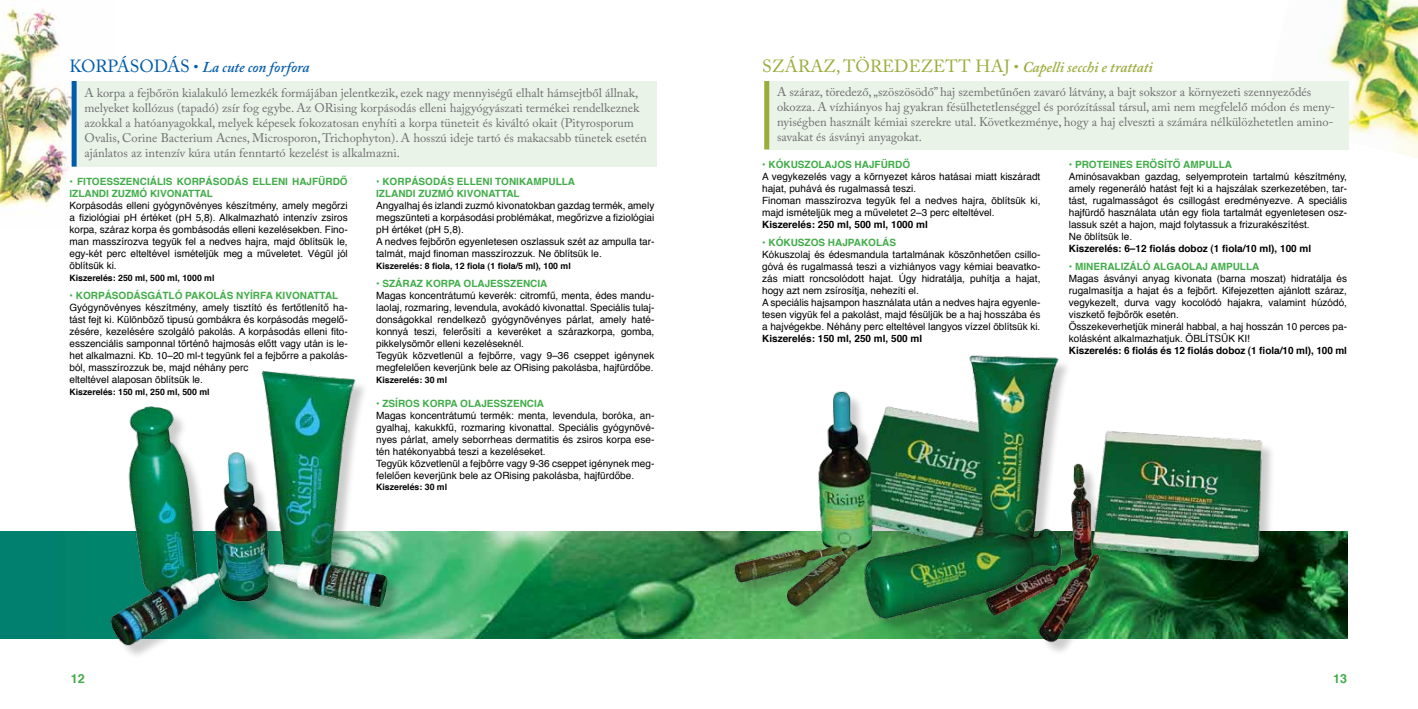
<style>
.page{position:relative;width:1418px;height:709px;background:#fff}
.page>*{position:absolute;margin:0;border:0;box-sizing:border-box;transform-origin:0 0}
.t1{font:17.5px "Adobe Caslon Pro";letter-spacing:.015em;color:#9cac3b}
.t2{font:italic 600 15px "Adobe Caslon Pro";color:#005baa}
.t3{font:italic 600 15px "Adobe Caslon Pro";color:#9cac3b}
.t4{font:12.5px/15px "Adobe Caslon Pro";color:#6d6e71}
.t5{font:700 12.5px "Helvetica";color:#41ad49}
.t6{font:10px/12px "Helvetica";color:#000}
.t7{font:700 10px/12px "Helvetica";color:#41ad49}
.t8{font:700 10px "Helvetica";color:#000}
.t9{font:700 8.75px "Helvetica";color:#000}
.s1{font-weight:400;font-style:normal;font-size:17.5px}
.s2{font-weight:400;font-style:normal}
</style>
<div class="page">
<img style="left:0;top:8px;width:72px;height:206px">
<img style="left:1260px;top:0;width:157px;height:158px">
<div style="left:72px;top:81px;width:584px;height:86px;background:#eaf3e7"></div>
<div style="left:764px;top:81px;width:585px;height:68px;background:#eaf3e7"></div>
<div style="left:72px;top:81px;width:5px;height:86px;background:#005baa"></div>
<div style="left:764px;top:81px;width:5px;height:68px;background:#9cac3b"></div>
<img style="left:0;top:531px;width:714px;height:107px">
<img style="left:79px;top:370px;width:334px;height:275px">
<img style="left:714px;top:355px;width:634px;height:297px">
<h2 class="t2" style="left:69px;top:58px;width:241px"><span class="s1">KORPÁSODÁS</span> <span class="s2">•</span> La cute con forfora</h2>
<h1 class="t1" style="left:762px;top:56px;width:37px">Szára</h1>
<h1 class="t1" style="left:823px;top:56px;width:60px">z, törede</h1>
<h1 class="t1" style="left:920px;top:56px;width:26px">zett</h1>
<h2 class="t3" style="left:975px;top:58px;width:179px"><span class="s1">haj</span> <span class="s2">•</span> Capelli secchi e trattati</h2>
<p class="t4" style="left:84px;top:85px;width:564px">A korpa a fejbőrön kialakuló lemezkék formájában jelentkezik, ezek nagy mennyiségű elhalt hámsejtből állnak, melyeket kollózus (tapadó) zsír fog egybe. Az ORising korpásodás elleni hajgyógyászati termékei rendelkeznek azokkal a hatóanyagokkal, melyek képesek fokozatosan enyhíti a korpa tüneteit és kiváltó okait (Pityrosporum Ovalis, Corine Bacterium Acnes, Microsporon, Trichophyton). A hosszú ideje tartó és makacsabb tünetek esetén ajánlatos az intenzív kúra után fenntartó kezelést is alkalmazni.</p>
<p class="t4" style="left:777px;top:84px;width:559px">A száraz, töredező, „szöszösödő” haj szembetűnően zavaró látvány, a bajt sokszor a környezeti szennyeződés okozza. A vízhiányos haj gyakran fésülhetetlenséggel és porózítással társul, ami nem megfelelő módon és meny&shy;nyiségben használt kémiai szerekre utal. Következménye, hogy a haj elveszti a számára nélkülözhetetlen amino&shy;savakat és ásványi anyagokat.</p>
<p class="t7" style="left:69px;top:175px;width:279px">• FITOESSZENCIÁLIS KORPÁSODÁS ELLENI HAJFÜRDŐ<br>IZLANDI ZUZMÓ KIVONATTAL</p>
<p class="t6" style="left:69px;top:199px;width:280px;text-align:justify">Korpásodás elleni gyógynövényes készítmény, amely megőrzi a fiziológiai pH értéket (pH 5,8). Alkalmazható intenzív zsiros korpa, száraz korpa és gombásodás elleni kezelésekben. Fino&shy;man masszírozva tegyük fel a nedves hajra, majd öblítsük le, egy-két perc elteltével ismételjük meg a műveletet. Végül jól öblítsük ki.</p>
<p class="t9" style="left:69px;top:271px;width:146px">Kiszerelés: 250 ml, 500 ml, 1000 ml</p>
<p class="t7" style="left:69px;top:290px;width:269px">• KORPÁSODÁSGÁTLÓ PAKOLÁS NYÍRFA KIVONATTAL</p>
<p class="t6" style="left:69px;top:302px;width:280px">Gyógynövényes készítmény, amely tisztító és fertőtlenítő ha&shy;tást fejt ki. Különböző tipusú gombákra és korpásodás megelő&shy;zésére, kezelésére szolgáló pakolás. A korpásodás elleni fito&shy;esszenciális samponnal történô hajmosás előtt vagy után is le&shy;het alkalmazni. Kb. 10–20 ml-t tegyünk fel a fejbőrre a pakolás&shy;ból, masszírozzuk be, majd néhány perc<br>elteltével alaposan öblítsük le.</p>
<p class="t9" style="left:69px;top:385px;width:142px">Kiszerelés: 150 ml, 250 ml, 500 ml</p>
<p class="t7" style="left:762px;top:158px;width:44px">• Kókuszo</p>
<p class="t7" style="left:818px;top:158px;width:71px">lajos hajfürd</p>
<p class="t7" style="left:902px;top:158px;width:9px">ő</p>
<p class="t6" style="left:762px;top:171px;width:280px">A vegykezelés vagy a környezet káros hatásai miatt kiszáradt hajat, puhává és rugalmassá teszi.<br>Finoman masszírozva tegyük fel a nedves hajra, öblítsük ki, majd ismételjük meg a műveletet 2–3 perc elteltével.</p>
<p class="t8" style="left:762px;top:216px;width:167px">Kiszerelés: 250 ml, 500 ml, 1000 ml</p>
<p class="t7" style="left:762px;top:237px;width:135px">• KÓKUSZOS HAJPAKOLÁS</p>
<p class="t6" style="left:762px;top:249px;width:280px">Kókuszolaj és édesmandula tartalmának köszönhetően csillo&shy;góvá és rugalmassá teszi a vizhiányos vagy kémiai beavatko&shy;zás miatt roncsolódott hajat. Úgy hidratálja, puhítja a hajat, hogy azt nem zsírosítja, nehezíti el.<br>A speciális hajsampon használata után a nedves hajra egyenle&shy;tesen vigyük fel a pakolást, majd fésüljük be a haj hosszába és a hajvégekbe. Néhány perc elteltével langyos vízzel öblítsük ki.</p>
<p class="t8" style="left:762px;top:330px;width:162px">Kiszerelés: 150 ml, 250 ml, 500 ml</p>
<p class="t7" style="left:1068px;top:158px;width:144px">• PROTEINES ERŐSÍTŐ AMPULL</p>
<p class="t7" style="left:1224px;top:158px;width:9px">A</p>
<p class="t6" style="left:1068px;top:171px;width:280px">Aminósavakban gazdag, selyemprotein tartalmú készítmény, amely regeneráló hatást fejt ki a hajszálak szerkezetében, tar&shy;tást, rugalmasságot és csillogást eredményezve. A speciális hajfürdő használata után egy fiola tartalmát egyenletesen osz&shy;lassuk szét a hajon, majd folytassuk a frizurakészítést.<br>Ne öblítsük le.</p>
<p class="t8" style="left:1068px;top:240px;width:244px">Kiszerelés: 6–12 fiolás doboz (1 fiola/10 ml), 100 ml</p>
<p class="t7" style="left:1068px;top:261px;width:22px">• Minera</p>
<p class="t7" style="left:1114px;top:261px;width:61px">lizáló algao</p>
<p class="t7" style="left:1189px;top:261px;width:30px">laj amp</p>
<p class="t7" style="left:1232px;top:261px;width:27px">ulla</p>
<p class="t6" style="left:1068px;top:273px;width:280px">Magas ásványi anyag kivonata (barna moszat) hidratálja és rugalmasítja a hajat és a fejbőrt. Kifejezetten ajánlott száraz, vegykezelt, durva vagy kocolódó hajakra, valamint húzódó, viszkető fejbőrök esetén.<br>Összekeverhetjük minerál habbal, a haj hosszán 10 perces pa&shy;kolásként alkalmazhatjuk. ÖBLÍTSÜK KI!</p>
<p class="t8" style="left:1068px;top:342px;width:280px">Kiszerelés: 6 fiolás és 12 fiolás doboz (1 fiola/10 ml), 100 ml</p>
<p class="t7" style="left:376px;top:175px;width:180px">• KORPÁSODÁS ELLENI TONIKAMPULL</p>
<p class="t7" style="left:568px;top:175px;width:9px">A</p>
<p class="t7" style="left:376px;top:187px;width:144px">IZLANDI ZUZMÓ KIVONATTAL</p>
<p class="t6" style="left:376px;top:199px;width:280px">Angyalhaj és izlandi zuzmó kivonatokban gazdag termék, amely megszünteti a korpásodási problémákat, megőrizve a fiziológiai pH értéket (pH 5,8).<br>A nedves fejbőrön egyenletesen oszlassuk szét az ampulla tar&shy;talmát, majd finoman masszírozzuk. Ne öblítsük le.</p>
<p class="t9" style="left:376px;top:259px;width:196px">Kiszerelés: 8 fiola, 12 fiola (1 fiola/5 ml), 100 ml</p>
<p class="t7" style="left:376px;top:278px;width:34px">• Száraz</p>
<p class="t7" style="left:426px;top:278px;width:8px">korpa</p>
<p class="t7" style="left:463px;top:278px;width:34px">Olajesszencia</p>
<p class="t6" style="left:376px;top:290px;width:280px">Magas koncentrátumú keverék: citromfű, menta, édes mandu&shy;laolaj, rozmaring, levendula, avokádó kivonattal. Speciális tulaj&shy;donságokkal rendelkezô gyógynövényes párlat, amely haté&shy;konnyá teszi, felerősíti a keveréket a szárazkorpa, gomba, pikkelysömör elleni kezeléseknél.<br>Tegyük közvetlenül a fejbőrre, vagy 9–36 cseppet igénynek megfelelően keverjünk bele az ORising pakolásba, hajfürdőbe.</p>
<p class="t9" style="left:376px;top:373px;width:73px">Kiszerelés: 30 ml</p>
<p class="t7" style="left:376px;top:398px;width:169px">• ZSÍROS KORPA OLAJESSZENCIA</p>
<p class="t6" style="left:376px;top:410px;width:280px">Magas koncentrátumú termék: menta, levendula, boróka, an&shy;gyalhaj, kakukkfű, rozmaring kivonattal. Speciális gyógynövé&shy;nyes párlat, amely seborrheas dermatitis és zsiros korpa ese&shy;tén hatékonyabbá teszi a kezeléseket.<br>Tegyük közvetlenül a fejbôrre vagy 9-36 cseppet igénynek meg&shy;felelően keverjünk bele az ORising pakolásba, hajfürdőbe.</p>
<p class="t9" style="left:376px;top:479px;width:73px">Kiszerelés: 30 ml</p>
<p class="t5" style="left:71px;top:668px;width:15px">12</p>
<p class="t5" style="left:1333px;top:668px;width:15px">13</p>
</div>
